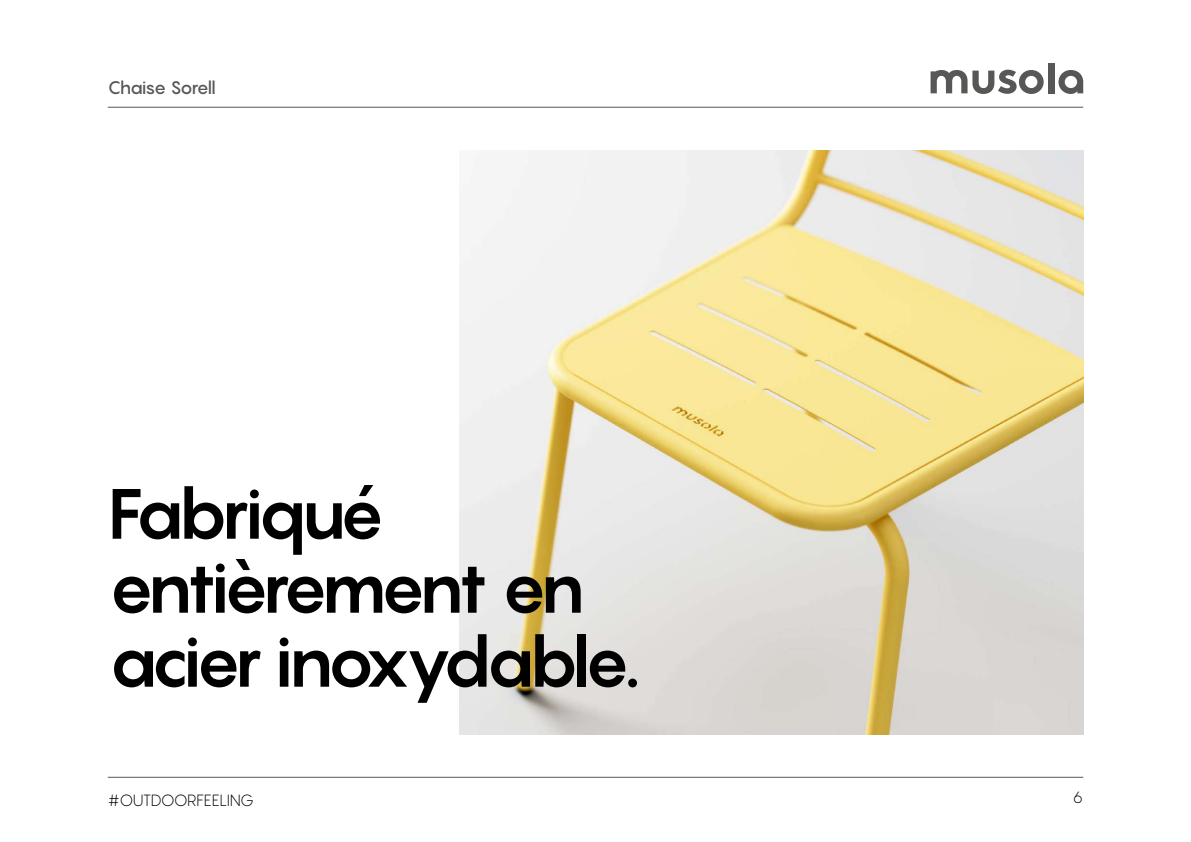
<style>
.page{position:relative;width:1191px;height:842px;background:#fff}
.page>*{position:absolute;margin:0;border:0;box-sizing:border-box;transform-origin:0 0}
.t1{font:700 70px/74px "Pangram";letter-spacing:-.11em;color:#000}
.t2{font:500 18px "Pangram";letter-spacing:-.07em;color:#575756}
.t3{font:300 16px "Pangram";letter-spacing:-.03em;color:#000}
</style>
<div class="page">
<img style="left:459px;top:150px;width:624px;height:584px">
<svg style="left:930px;top:70px;width:113px;height:24px"></svg>
<div style="left:1048px;top:63px;width:6px;height:30px;background:#575756"></div>
<svg style="left:1058px;top:70px;width:25px;height:24px"></svg>
<hr style="left:108px;top:107px;width:975px;height:1px;background:#575756">
<hr style="left:108px;top:777px;width:975px;height:1px;background:#575756">
<p class="t2" style="left:108px;top:76px;width:109px">Chaise Sorell</p>
<p class="t1" style="left:108px;top:476px;width:534px">Fabriqué entièrement en acier inoxydable.</p>
<p class="t3" style="left:108px;top:790px;width:148px">#OUTDOORFEELING</p>
<p class="t3" style="left:1072px;top:787px;width:12px">6</p>
</div>
